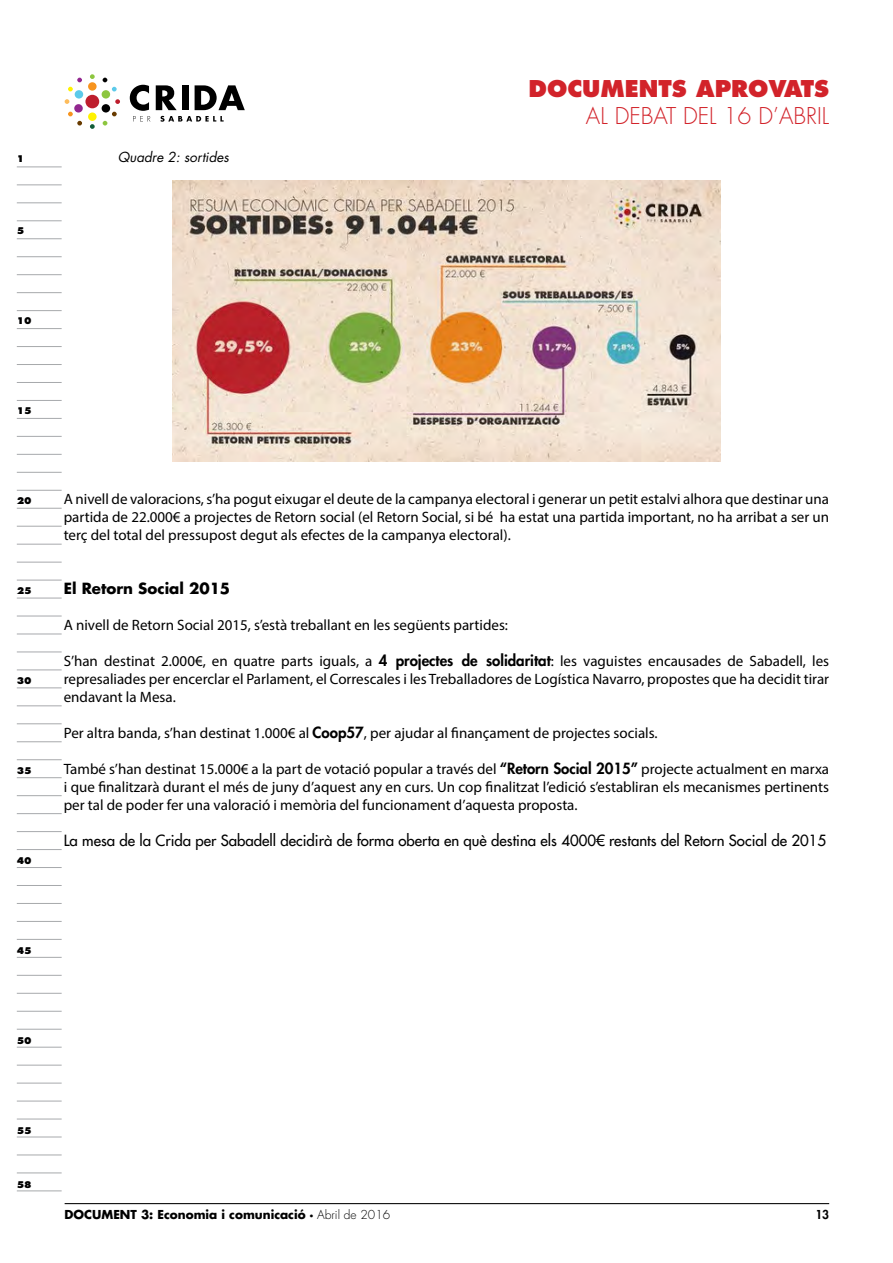
<style>
.page{position:relative;width:893px;height:1263px;background:#fff}
.page>*{position:absolute;margin:0;border:0;box-sizing:border-box;transform-origin:0 0}
.t1{font:300 22.5px "Futura LT";color:#d2232a}
.t2{font:800 22.5px "Futura LT";color:#d2232a}
.t3{font:15px/18px "Myriad Pro";color:#000;text-align:justify}
.t4{font:15px "Futura LT";color:#000}
.t5{font:700 15px "Futura LT";color:#000}
.t6{font:italic 13.5px "Futura LT";color:#000}
.t7{font:700 12px "Futura LT";color:#000}
.t8{font:800 12px "Futura LT";color:#000}
.t9{font:800 9px "Futura LT";color:#000}
.s1{font-family:"Futura LT";font-weight:800}
.s2{font-weight:300}
</style>
<div class="page">
<hr style="left:17px;top:167px;width:45px;height:1px;background:#a7a9ac">
<hr style="left:17px;top:185px;width:45px;height:1px;background:#a7a9ac">
<hr style="left:17px;top:203px;width:45px;height:1px;background:#a7a9ac">
<hr style="left:17px;top:221px;width:45px;height:1px;background:#a7a9ac">
<hr style="left:17px;top:238px;width:45px;height:1px;background:#a7a9ac">
<hr style="left:17px;top:256px;width:45px;height:1px;background:#a7a9ac">
<hr style="left:17px;top:274px;width:45px;height:1px;background:#a7a9ac">
<hr style="left:17px;top:292px;width:45px;height:1px;background:#a7a9ac">
<hr style="left:17px;top:310px;width:45px;height:1px;background:#a7a9ac">
<hr style="left:17px;top:328px;width:45px;height:1px;background:#a7a9ac">
<hr style="left:17px;top:346px;width:45px;height:1px;background:#a7a9ac">
<hr style="left:17px;top:364px;width:45px;height:1px;background:#a7a9ac">
<hr style="left:17px;top:382px;width:45px;height:1px;background:#a7a9ac">
<hr style="left:17px;top:400px;width:45px;height:1px;background:#a7a9ac">
<hr style="left:17px;top:418px;width:45px;height:1px;background:#a7a9ac">
<hr style="left:17px;top:436px;width:45px;height:1px;background:#a7a9ac">
<hr style="left:17px;top:454px;width:45px;height:1px;background:#a7a9ac">
<hr style="left:17px;top:472px;width:45px;height:1px;background:#a7a9ac">
<hr style="left:17px;top:490px;width:45px;height:1px;background:#a7a9ac">
<hr style="left:17px;top:508px;width:45px;height:1px;background:#a7a9ac">
<hr style="left:17px;top:526px;width:45px;height:1px;background:#a7a9ac">
<hr style="left:17px;top:544px;width:45px;height:1px;background:#a7a9ac">
<hr style="left:17px;top:562px;width:45px;height:1px;background:#a7a9ac">
<hr style="left:17px;top:580px;width:45px;height:1px;background:#a7a9ac">
<hr style="left:17px;top:598px;width:45px;height:1px;background:#a7a9ac">
<hr style="left:17px;top:616px;width:45px;height:1px;background:#a7a9ac">
<hr style="left:17px;top:634px;width:45px;height:1px;background:#a7a9ac">
<hr style="left:17px;top:652px;width:45px;height:1px;background:#a7a9ac">
<hr style="left:17px;top:670px;width:45px;height:1px;background:#a7a9ac">
<hr style="left:17px;top:688px;width:45px;height:1px;background:#a7a9ac">
<hr style="left:17px;top:706px;width:45px;height:1px;background:#a7a9ac">
<hr style="left:17px;top:723px;width:45px;height:1px;background:#a7a9ac">
<hr style="left:17px;top:741px;width:45px;height:1px;background:#a7a9ac">
<hr style="left:17px;top:759px;width:45px;height:1px;background:#a7a9ac">
<hr style="left:17px;top:777px;width:45px;height:1px;background:#a7a9ac">
<hr style="left:17px;top:795px;width:45px;height:1px;background:#a7a9ac">
<hr style="left:17px;top:813px;width:45px;height:1px;background:#a7a9ac">
<hr style="left:17px;top:831px;width:45px;height:1px;background:#a7a9ac">
<hr style="left:17px;top:849px;width:45px;height:1px;background:#a7a9ac">
<hr style="left:17px;top:867px;width:45px;height:1px;background:#a7a9ac">
<hr style="left:17px;top:885px;width:45px;height:1px;background:#a7a9ac">
<hr style="left:17px;top:903px;width:45px;height:1px;background:#a7a9ac">
<hr style="left:17px;top:921px;width:45px;height:1px;background:#a7a9ac">
<hr style="left:17px;top:939px;width:45px;height:1px;background:#a7a9ac">
<hr style="left:17px;top:957px;width:45px;height:1px;background:#a7a9ac">
<hr style="left:17px;top:975px;width:45px;height:1px;background:#a7a9ac">
<hr style="left:17px;top:993px;width:45px;height:1px;background:#a7a9ac">
<hr style="left:17px;top:1011px;width:45px;height:1px;background:#a7a9ac">
<hr style="left:17px;top:1029px;width:45px;height:1px;background:#a7a9ac">
<hr style="left:17px;top:1047px;width:45px;height:1px;background:#a7a9ac">
<hr style="left:17px;top:1065px;width:45px;height:1px;background:#a7a9ac">
<hr style="left:17px;top:1083px;width:45px;height:1px;background:#a7a9ac">
<hr style="left:17px;top:1101px;width:45px;height:1px;background:#a7a9ac">
<hr style="left:17px;top:1119px;width:45px;height:1px;background:#a7a9ac">
<hr style="left:17px;top:1137px;width:45px;height:1px;background:#a7a9ac">
<hr style="left:17px;top:1155px;width:45px;height:1px;background:#a7a9ac">
<hr style="left:17px;top:1173px;width:45px;height:1px;background:#a7a9ac">
<hr style="left:17px;top:1190px;width:45px;height:1px;background:#a7a9ac">
<hr style="left:65px;top:1203px;width:764px;height:1px;background:#000">
<svg style="left:156px;top:85px;width:21px;height:25px"></svg>
<div style="left:182px;top:85px;width:6px;height:25px;background:#000"></div>
<svg style="left:195px;top:85px;width:50px;height:25px"></svg>
<div style="left:88px;top:82px;width:9px;height:9px;background:#f7941e;border-radius:50%"></div>
<div style="left:75px;top:90px;width:8px;height:9px;background:#5ccaea;border-radius:50%"></div>
<div style="left:102px;top:90px;width:8px;height:9px;background:#8dc63f;border-radius:50%"></div>
<div style="left:74px;top:104px;width:9px;height:9px;background:#92278f;border-radius:50%"></div>
<div style="left:102px;top:104px;width:8px;height:9px;background:#000;border-radius:50%"></div>
<div style="left:88px;top:113px;width:9px;height:8px;background:#fff200;border-radius:50%"></div>
<svg style="left:90px;top:74px;width:5px;height:5px"></svg>
<svg style="left:103px;top:78px;width:14px;height:13px"></svg>
<svg style="left:115px;top:99px;width:5px;height:5px"></svg>
<svg style="left:103px;top:112px;width:14px;height:14px"></svg>
<svg style="left:90px;top:124px;width:5px;height:5px"></svg>
<svg style="left:68px;top:112px;width:14px;height:14px"></svg>
<svg style="left:65px;top:99px;width:5px;height:5px"></svg>
<svg style="left:68px;top:78px;width:14px;height:13px"></svg>
<div style="left:85px;top:95px;width:14px;height:13px;background:#be1e2d;border-radius:50%"></div>
<svg style="left:130px;top:85px;width:20px;height:37px"></svg>
<svg style="left:160px;top:116px;width:64px;height:6px"></svg>
<img style="left:172px;top:180px;width:548px;height:282px">
<p class="t9" style="left:17px;top:153px;width:9px">1</p>
<p class="t9" style="left:17px;top:225px;width:9px">5</p>
<p class="t9" style="left:17px;top:315px;width:16px">10</p>
<p class="t6" style="left:118px;top:148px;width:113px">Quadre 2: sortides</p>
<h1 class="t2" style="left:528px;top:74px;width:302px">DOCUMENTS APROVATS</h1>
<h1 class="t1" style="left:586px;top:102px;width:245px">AL DEBAT DEL 16 D’ABRIL</h1>
<p class="t9" style="left:17px;top:405px;width:16px">15</p>
<p class="t9" style="left:17px;top:495px;width:16px">20</p>
<p class="t9" style="left:17px;top:585px;width:16px">25</p>
<p class="t9" style="left:17px;top:675px;width:16px">30</p>
<p class="t9" style="left:17px;top:765px;width:16px">35</p>
<p class="t9" style="left:17px;top:855px;width:16px">40</p>
<p class="t3" style="left:64px;top:490px;width:767px">A nivell de valoracions, s’ha pogut eixugar el deute de la campanya electoral i generar un petit estalvi alhora que destinar una partida de 22.000€ a projectes de Retorn social (el Retorn Social, si bé ha estat una partida important, no ha arribat a ser un terç del total del pressupost degut als efectes de la campanya electoral).</p>
<p class="t5" style="left:64px;top:578px;width:168px">El Retorn Social 2015</p>
<p class="t3" style="left:64px;top:616px;width:446px">A nivell de Retorn Social 2015, s’està treballant en les següents partides:</p>
<p class="t3" style="left:64px;top:652px;width:767px">S’han destinat 2.000€, en quatre parts iguals, a <span class="s1">4 projectes de solidaritat</span>: les vaguistes encausades de Sabadell, les represaliades per encerclar el Parlament, el Correscales i les Treballadores de Logística Navarro, propostes que ha decidit tirar endavant la Mesa.</p>
<p class="t3" style="left:64px;top:724px;width:595px">Per altra banda, s’han destinat 1.000€ al <span class="s1">Coop57</span>, per ajudar al finançament de projectes socials.</p>
<p class="t3" style="left:64px;top:760px;width:767px">També s’han destinat 15.000€ a la part de votació popular a través del <span class="s1">“Retorn Social 2015”</span> projecte actualment en marxa i que finalitzarà durant el més de juny d’aquest any en curs. Un cop finalitzat l’edició s’establiran els mecanismes pertinents per tal de poder fer una valoració i memòria del funcionament d’aquesta proposta.</p>
<p class="t4" style="left:64px;top:831px;width:764px">La mesa de la Crida per Sabadell decidirà de forma oberta en què destina els 4000€ restants del Retorn Social de 2015</p>
<p class="t9" style="left:17px;top:945px;width:16px">45</p>
<p class="t9" style="left:17px;top:1035px;width:16px">50</p>
<p class="t9" style="left:17px;top:1125px;width:16px">55</p>
<p class="t9" style="left:17px;top:1179px;width:16px">58</p>
<p class="t7" style="left:65px;top:1207px;width:327px">DOCUMENT 3: Economia i comunicació · <span class="s2">Abril de 2016</span></p>
<p class="t8" style="left:815px;top:1207px;width:15px">13</p>
</div>
